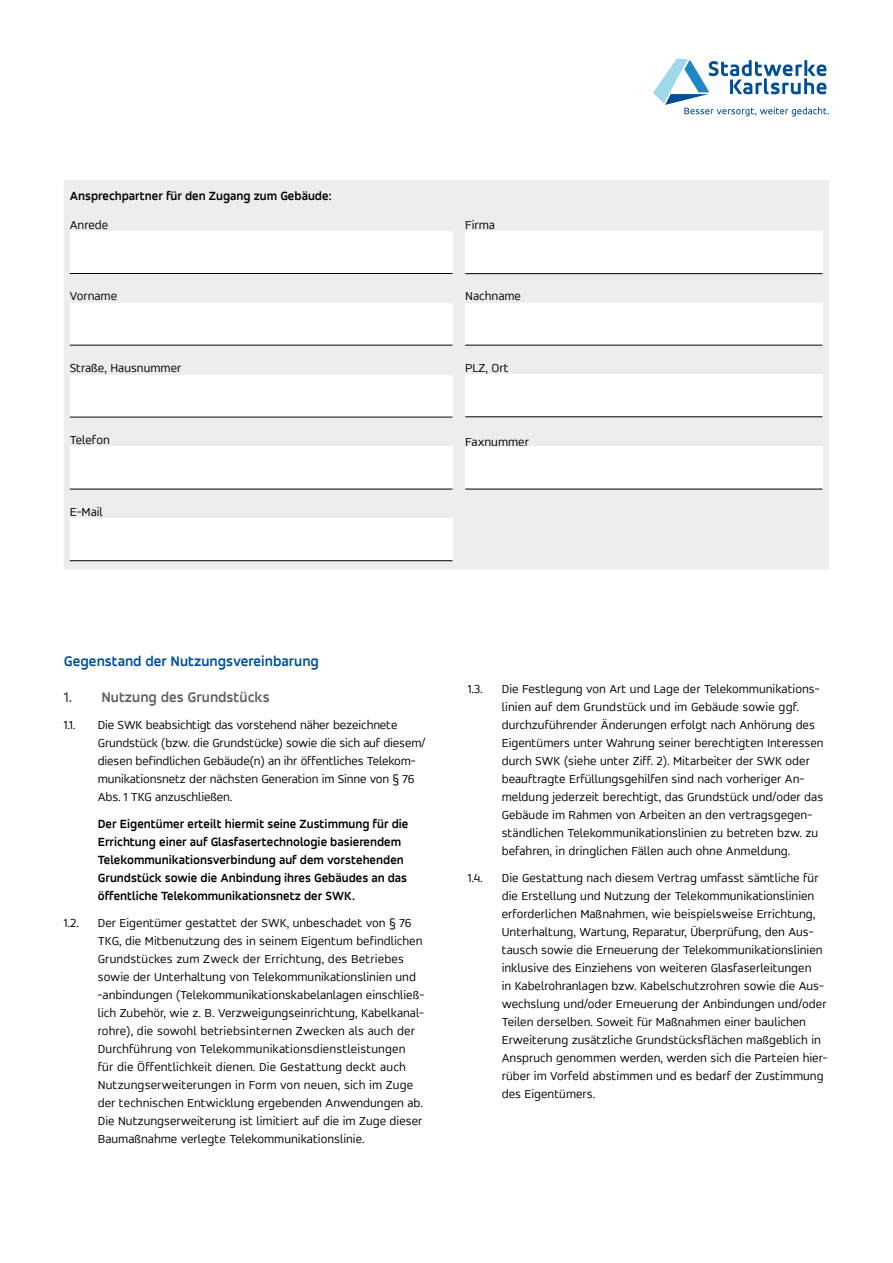
<style>
.page{position:relative;width:893px;height:1263px;background:#fff}
.page>*{position:absolute;margin:0;border:0;box-sizing:border-box;transform-origin:0 0}
.t1{font:700 15px "Accordfor SWK";color:#004f96}
.t2{font:700 15px "Accordfor SWK";color:#616160}
.t3{font:12.75px/18px "Accordfor SWK";color:#000}
.t4{font:700 12.75px/18px "Accordfor SWK";color:#000}
</style>
<div class="page">
<div style="left:64px;top:180px;width:765px;height:389px;background:#ededed"></div>
<div style="left:70px;top:231px;width:382px;height:43px;background:#fff"></div>
<hr style="left:70px;top:273px;width:382px;height:1px;background:#000">
<div style="left:465px;top:231px;width:357px;height:43px;background:#fff"></div>
<hr style="left:465px;top:273px;width:357px;height:1px;background:#000">
<div style="left:70px;top:303px;width:382px;height:42px;background:#fff"></div>
<hr style="left:70px;top:345px;width:382px;height:1px;background:#000">
<div style="left:465px;top:303px;width:357px;height:42px;background:#fff"></div>
<hr style="left:465px;top:345px;width:357px;height:1px;background:#000">
<div style="left:70px;top:375px;width:382px;height:42px;background:#fff"></div>
<hr style="left:70px;top:417px;width:382px;height:1px;background:#000">
<div style="left:465px;top:374px;width:357px;height:43px;background:#fff"></div>
<hr style="left:465px;top:416px;width:357px;height:1px;background:#000">
<div style="left:70px;top:447px;width:382px;height:42px;background:#fff"></div>
<hr style="left:70px;top:489px;width:382px;height:1px;background:#000">
<div style="left:465px;top:447px;width:357px;height:42px;background:#fff"></div>
<hr style="left:465px;top:489px;width:357px;height:1px;background:#000">
<div style="left:70px;top:518px;width:382px;height:43px;background:#fff"></div>
<hr style="left:70px;top:560px;width:382px;height:1px;background:#000">
<svg style="left:653px;top:58px;width:176px;height:58px"></svg>
<p class="t4" style="left:70px;top:187px;width:263px">Ansprechpartner für den Zugang zum Gebäude:</p>
<p class="t3" style="left:70px;top:215px;width:40px">Anrede</p>
<p class="t3" style="left:465px;top:215px;width:31px">Firma</p>
<p class="t3" style="left:70px;top:287px;width:49px">Vorname</p>
<p class="t3" style="left:465px;top:287px;width:57px">Nachname</p>
<p class="t3" style="left:70px;top:359px;width:113px">Straße, Hausnummer</p>
<p class="t3" style="left:465px;top:358px;width:45px">PLZ, Ort</p>
<p class="t3" style="left:70px;top:431px;width:42px">Telefon</p>
<p class="t3" style="left:465px;top:433px;width:65px">Faxnummer</p>
<p class="t3" style="left:70px;top:502px;width:35px">E-Mail</p>
<p class="t1" style="left:64px;top:652px;width:257px">Gegenstand der Nutzungsvereinbarung</p>
<p class="t2" style="left:64px;top:688px;width:207px">1. Nutzung des Grundstücks</p>
<p class="t3" style="left:64px;top:716px;width:13px">1.1.</p>
<p class="t3" style="left:98px;top:716px;width:329px">Die SWK beabsichtigt das vorstehend näher bezeichnete Grundstück (bzw. die Grundstücke) sowie die sich auf diesem/ diesen befindlichen Gebäude(n) an ihr öffentliches Telekom&shy;munikationsnetz der nächsten Generation im Sinne von § 76<br>Abs. 1 TKG anzuschließen.</p>
<p class="t4" style="left:98px;top:815px;width:312px">Der Eigentümer erteilt hiermit seine Zustimmung für die Errichtung einer auf Glasfasertechnologie basierendem Telekommunikationsverbindung auf dem vorstehenden Grundstück sowie die Anbindung ihres Gebäudes an das öffentliche Telekommunikationsnetz der SWK.</p>
<p class="t3" style="left:64px;top:914px;width:17px">1.2.</p>
<p class="t3" style="left:98px;top:914px;width:328px">Der Eigentümer gestattet der SWK, unbeschadet von § 76<br>TKG, die Mitbenutzung des in seinem Eigentum befindlichen Grundstückes zum Zweck der Errichtung, des Betriebes sowie der Unterhaltung von Telekommunikationslinien und -anbindungen (Telekommunikationskabelanlagen einschließ&shy;lich Zubehör, wie z. B. Verzweigungseinrichtung, Kabelkanal&shy;rohre), die sowohl betriebsinternen Zwecken als auch der Durchführung von Telekommunikationsdienstleistungen für die Öffentlichkeit dienen. Die Gestattung deckt auch Nutzungserweiterungen in Form von neuen, sich im Zuge der technischen Entwicklung ergebenden Anwendungen ab.<br>Die Nutzungserweiterung ist limitiert auf die im Zuge dieser Baumaßnahme verlegte Telekommunikationslinie.</p>
<p class="t3" style="left:468px;top:680px;width:16px">1.3.</p>
<p class="t3" style="left:502px;top:680px;width:323px">Die Festlegung von Art und Lage der Telekommunikations&shy;linien auf dem Grundstück und im Gebäude sowie ggf. durchzuführender Änderungen erfolgt nach Anhörung des Eigentümers unter Wahrung seiner berechtigten Interessen durch SWK (siehe unter Ziff. 2). Mitarbeiter der SWK oder beauftragte Erfüllungsgehilfen sind nach vorheriger An&shy;meldung jederzeit berechtigt, das Grundstück und/oder das Gebäude im Rahmen von Arbeiten an den vertragsgegen&shy;ständlichen Telekommunikationslinien zu betreten bzw. zu befahren, in dringlichen Fällen auch ohne Anmeldung.</p>
<p class="t3" style="left:468px;top:869px;width:17px">1.4.</p>
<p class="t3" style="left:502px;top:869px;width:327px">Die Gestattung nach diesem Vertrag umfasst sämtliche für die Erstellung und Nutzung der Telekommunikationslinien erforderlichen Maßnahmen, wie beispielsweise Errichtung, Unterhaltung, Wartung, Reparatur, Überprüfung, den Aus&shy;tausch sowie die Erneuerung der Telekommunikationslinien inklusive des Einziehens von weiteren Glasfaserleitungen<br>in Kabelrohranlagen bzw. Kabelschutzrohren sowie die Aus&shy;wechslung und/oder Erneuerung der Anbindungen und/oder Teilen derselben. Soweit für Maßnahmen einer baulichen Erweiterung zusätzliche Grundstücksflächen maßgeblich in Anspruch genommen werden, werden sich die Parteien hier&shy;rüber im Vorfeld abstimmen und es bedarf der Zustimmung des Eigentümers.</p>
</div>
